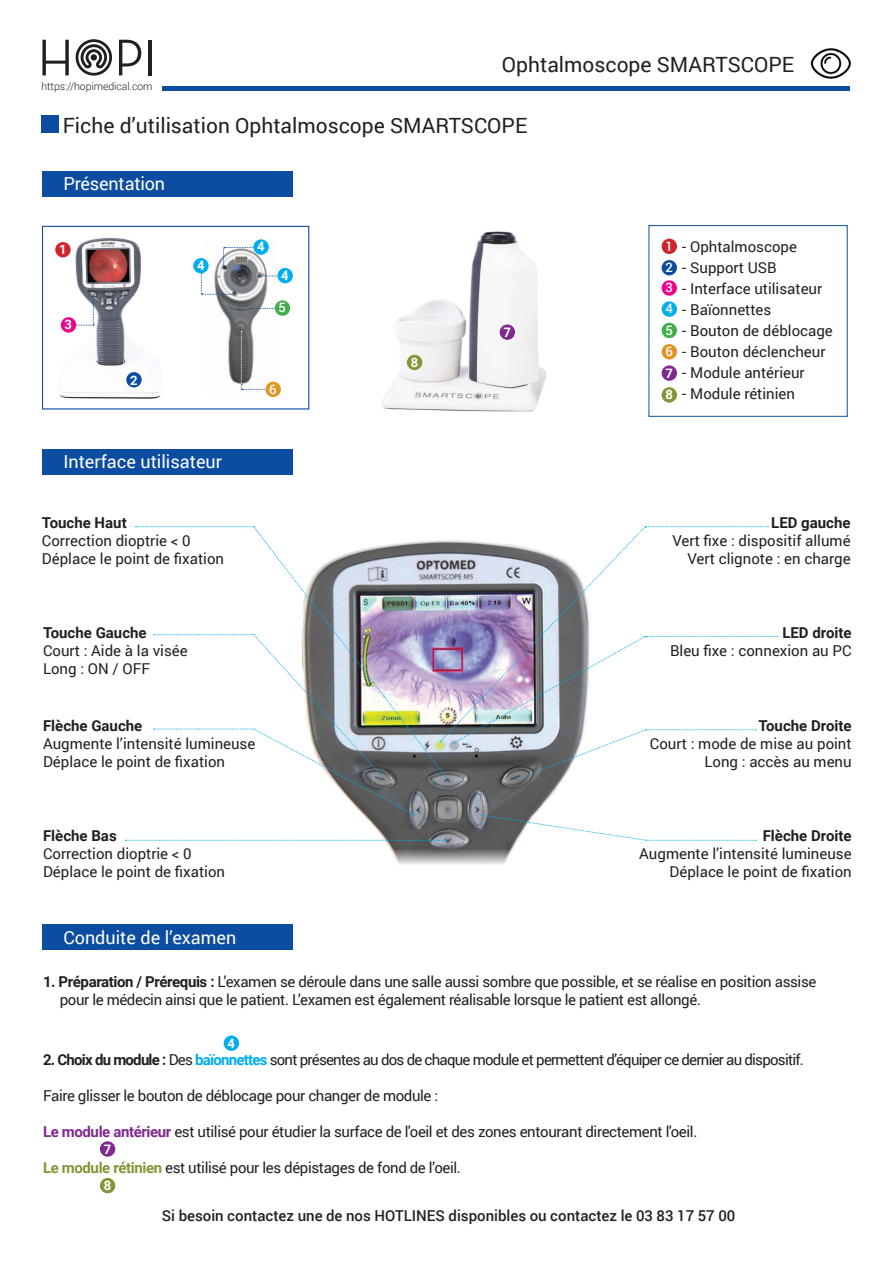
<style>
.page{position:relative;width:893px;height:1263px;background:#fff}
.page>*{position:absolute;margin:0;border:0;box-sizing:border-box;transform-origin:0 0}
.t1{font:21px "Roboto";color:#231f20}
.t2{font:18px "Roboto";color:#fff}
.t3{font:15px "Roboto";color:#231f20}
.t4{font:15px/18px "Roboto";letter-spacing:-.025em;color:#231f20}
.t5{font:15px "Roboto";letter-spacing:-.05em;color:#231f20}
.t6{font:700 15px "Roboto";color:#231f20}
.t7{font:500 15px "Roboto";color:#231f20}
.t8{font:700 13.05px "Roboto";color:#fff}
.t9{font:500 13.05px "Roboto";color:#fff}
.t10{font:300 10.5px "Roboto";letter-spacing:-.01em;color:#231f20}
.s1{font-weight:700}
.s2{font-weight:700;color:#00aeef}
.s3{font-weight:700;color:#802990}
.s4{font-weight:700;color:#839537}
</style>
<div class="page">
<img style="left:56px;top:237px;width:105px;height:162px">
<div style="left:42px;top:226px;width:267px;height:183px;border:1px solid #0d4da1"></div>
<img style="left:216px;top:246px;width:63px;height:144px">
<img style="left:382px;top:231px;width:164px;height:181px">
<div style="left:42px;top:116px;width:17px;height:17px;background:#0d4da1"></div>
<hr style="left:162px;top:86px;width:688px;height:4px;background:#0d4da1">
<div style="left:42px;top:171px;width:251px;height:25px;background:#0d4da1"></div>
<div style="left:42px;top:449px;width:251px;height:26px;background:#0d4da1"></div>
<div style="left:42px;top:924px;width:251px;height:25px;background:#0d4da1"></div>
<svg style="left:72px;top:295px;width:22px;height:31px"></svg>
<svg style="left:201px;top:247px;width:54px;height:48px"></svg>
<svg style="left:250px;top:308px;width:25px;height:1px"></svg>
<svg style="left:261px;top:276px;width:16px;height:1px"></svg>
<div style="left:275px;top:300px;width:15px;height:16px;background:#40ae49;border-radius:50%"></div>
<div style="left:649px;top:225px;width:199px;height:192px;border:1px solid #0d4da1"></div>
<div style="left:662px;top:239px;width:15px;height:15px;background:#d1232a;border-radius:50%"></div>
<div style="left:55px;top:242px;width:16px;height:15px;background:#d1232a;border-radius:50%"></div>
<div style="left:662px;top:260px;width:15px;height:15px;background:#0d4da1;border-radius:50%"></div>
<div style="left:126px;top:372px;width:16px;height:15px;background:#0d4da1;border-radius:50%"></div>
<div style="left:662px;top:280px;width:15px;height:16px;background:#ed028c;border-radius:50%"></div>
<div style="left:61px;top:317px;width:15px;height:16px;background:#ed028c;border-radius:50%"></div>
<div style="left:662px;top:323px;width:15px;height:15px;background:#40ae49;border-radius:50%"></div>
<div style="left:662px;top:344px;width:15px;height:15px;background:#e09523;border-radius:50%"></div>
<div style="left:662px;top:365px;width:15px;height:16px;background:#802990;border-radius:50%"></div>
<div style="left:662px;top:387px;width:15px;height:16px;background:#839537;border-radius:50%"></div>
<div style="left:500px;top:324px;width:15px;height:16px;background:#802990;border-radius:50%"></div>
<div style="left:407px;top:355px;width:15px;height:15px;background:#839537;border-radius:50%"></div>
<div style="left:662px;top:301px;width:15px;height:16px;background:#00aeef;border-radius:50%"></div>
<img style="left:810px;top:48px;width:41px;height:31px">
<div style="left:277px;top:268px;width:16px;height:15px;background:#00aeef;border-radius:50%"></div>
<div style="left:253px;top:239px;width:16px;height:16px;background:#00aeef;border-radius:50%"></div>
<div style="left:193px;top:258px;width:16px;height:15px;background:#00aeef;border-radius:50%"></div>
<svg style="left:241px;top:331px;width:31px;height:59px"></svg>
<div style="left:265px;top:382px;width:16px;height:15px;background:#e09523;border-radius:50%"></div>
<img style="left:286px;top:779px;width:277px;height:69px">
<img style="left:253px;top:526px;width:187px;height:253px">
<svg style="left:135px;top:526px;width:120px;height:1px"></svg>
<svg style="left:125px;top:840px;width:322px;height:1px"></svg>
<svg style="left:153px;top:634px;width:263px;height:181px"></svg>
<svg style="left:481px;top:814px;width:275px;height:27px"></svg>
<svg style="left:390px;top:848px;width:124px;height:17px;background:#a9a9a8"></svg>
<svg style="left:440px;top:526px;width:338px;height:253px"></svg>
<div style="left:224px;top:1035px;width:15px;height:16px;background:#00aeef;border-radius:50%"></div>
<div style="left:100px;top:1178px;width:15px;height:15px;background:#839537;border-radius:50%"></div>
<div style="left:100px;top:1141px;width:15px;height:16px;background:#802990;border-radius:50%"></div>
<svg style="left:76px;top:39px;width:36px;height:37px"></svg>
<svg style="left:42px;top:40px;width:27px;height:35px"></svg>
<svg style="left:119px;top:40px;width:22px;height:35px"></svg>
<hr style="left:149px;top:40px;width:3px;height:35px;background:#231f20">
<p class="t10" style="left:41px;top:79px;width:113px">https://hopimedical.com</p>
<p class="t1" style="left:502px;top:50px;width:294px">Ophtalmoscope SMARTSCOPE</p>
<p class="t1" style="left:63px;top:111px;width:466px">Fiche d’utilisation Ophtalmoscope SMARTSCOPE</p>
<p class="t2" style="left:63px;top:171px;width:103px">Présentation</p>
<p class="t8" style="left:59px;top:240px;width:9px">1</p>
<p class="t9" style="left:665px;top:237px;width:9px">1</p>
<p class="t9" style="left:665px;top:258px;width:9px">2</p>
<p class="t8" style="left:257px;top:238px;width:9px">4</p>
<p class="t8" style="left:197px;top:256px;width:9px">4</p>
<p class="t8" style="left:281px;top:266px;width:9px">4</p>
<p class="t8" style="left:65px;top:315px;width:9px">3</p>
<p class="t8" style="left:130px;top:371px;width:9px">2</p>
<p class="t9" style="left:279px;top:299px;width:9px">5</p>
<p class="t9" style="left:269px;top:380px;width:9px">6</p>
<p class="t8" style="left:411px;top:353px;width:9px">8</p>
<p class="t8" style="left:504px;top:323px;width:9px">7</p>
<p class="t9" style="left:665px;top:278px;width:9px">3</p>
<p class="t9" style="left:665px;top:300px;width:9px">4</p>
<p class="t9" style="left:665px;top:321px;width:9px">5</p>
<p class="t9" style="left:665px;top:342px;width:9px">6</p>
<p class="t8" style="left:666px;top:364px;width:9px">7</p>
<p class="t8" style="left:666px;top:385px;width:9px">8</p>
<p class="t3" style="left:682px;top:236px;width:116px">- Ophtalmoscope</p>
<p class="t3" style="left:682px;top:257px;width:96px">- Support USB</p>
<p class="t3" style="left:682px;top:278px;width:141px">- Interface utilisateur</p>
<p class="t3" style="left:682px;top:299px;width:91px">- Baïonnettes</p>
<p class="t3" style="left:682px;top:320px;width:152px">- Bouton de déblocage</p>
<p class="t3" style="left:682px;top:341px;width:145px">- Bouton déclencheur</p>
<p class="t3" style="left:682px;top:362px;width:124px">- Module antérieur</p>
<p class="t3" style="left:682px;top:383px;width:114px">- Module rétinien</p>
<p class="t2" style="left:63px;top:449px;width:160px">Interface utilisateur</p>
<p class="t6" style="left:42px;top:512px;width:86px">Touche Haut</p>
<p class="t3" style="left:42px;top:530px;width:150px">Correction dioptrie &lt; 0</p>
<p class="t3" style="left:42px;top:548px;width:184px">Déplace le point de fixation</p>
<p class="t6" style="left:43px;top:622px;width:105px">Touche Gauche</p>
<p class="t3" style="left:43px;top:640px;width:146px">Court : Aide à la visée</p>
<p class="t3" style="left:43px;top:658px;width:109px">Long : ON / OFF</p>
<p class="t6" style="left:43px;top:715px;width:101px">Flèche Gauche</p>
<p class="t3" style="left:43px;top:733px;width:214px">Augmente l’intensité lumineuse</p>
<p class="t3" style="left:43px;top:751px;width:184px">Déplace le point de fixation</p>
<p class="t6" style="left:43px;top:826px;width:75px">Flèche Bas</p>
<p class="t3" style="left:43px;top:844px;width:150px">Correction dioptrie &lt; 0</p>
<p class="t3" style="left:43px;top:862px;width:184px">Déplace le point de fixation</p>
<p class="t2" style="left:63px;top:925px;width:174px">Conduite de l’examen</p>
<p class="t6" style="left:771px;top:512px;width:81px">LED gauche</p>
<p class="t3" style="left:672px;top:530px;width:180px">Vert fixe : dispositif allumé</p>
<p class="t3" style="left:687px;top:548px;width:165px">Vert clignote : en charge</p>
<p class="t6" style="left:782px;top:622px;width:71px">LED droite</p>
<p class="t3" style="left:670px;top:640px;width:183px">Bleu fixe : connexion au PC</p>
<p class="t6" style="left:758px;top:715px;width:95px">Touche Droite</p>
<p class="t3" style="left:650px;top:733px;width:203px">Court : mode de mise au point</p>
<p class="t3" style="left:704px;top:751px;width:149px">Long : accès au menu</p>
<p class="t6" style="left:763px;top:826px;width:90px">Flèche Droite</p>
<p class="t3" style="left:639px;top:844px;width:214px">Augmente l’intensité lumineuse</p>
<p class="t3" style="left:670px;top:862px;width:184px">Déplace le point de fixation</p>
<p class="t4" style="left:60px;top:972px;width:758px;text-indent:-17px"><span class="s1">1. Préparation / Prérequis :</span> L’examen se déroule dans une salle aussi sombre que possible, et se réalise en position assise pour le médecin ainsi que le patient. L’examen est également réalisable lorsque le patient est allongé.</p>
<p class="t8" style="left:227px;top:1034px;width:9px">4</p>
<p class="t5" style="left:43px;top:1049px;width:762px"><span class="s1">2. Choix du module :</span> Des <span class="s2">baïonnettes</span> sont présentes au dos de chaque module et permettent d’équiper ce dernier au dispositif.</p>
<p class="t4" style="left:43px;top:1086px;width:397px">Faire glisser le bouton de déblocage pour changer de module :</p>
<p class="t4" style="left:43px;top:1122px;width:656px"><span class="s3">Le module antérieur</span> est utilisé pour étudier la surface de l'oeil et des zones entourant directement l'oeil.</p>
<p class="t4" style="left:43px;top:1158px;width:419px"><span class="s4">Le module rétinien</span> est utilisé pour les dépistages de fond de l’oeil.</p>
<p class="t8" style="left:104px;top:1140px;width:9px">7</p>
<p class="t8" style="left:104px;top:1176px;width:9px">8</p>
<p class="t7" style="left:162px;top:1205px;width:575px">Si besoin contactez une de nos HOTLINES disponibles ou contactez le 03 83 17 57 00</p>
</div>
